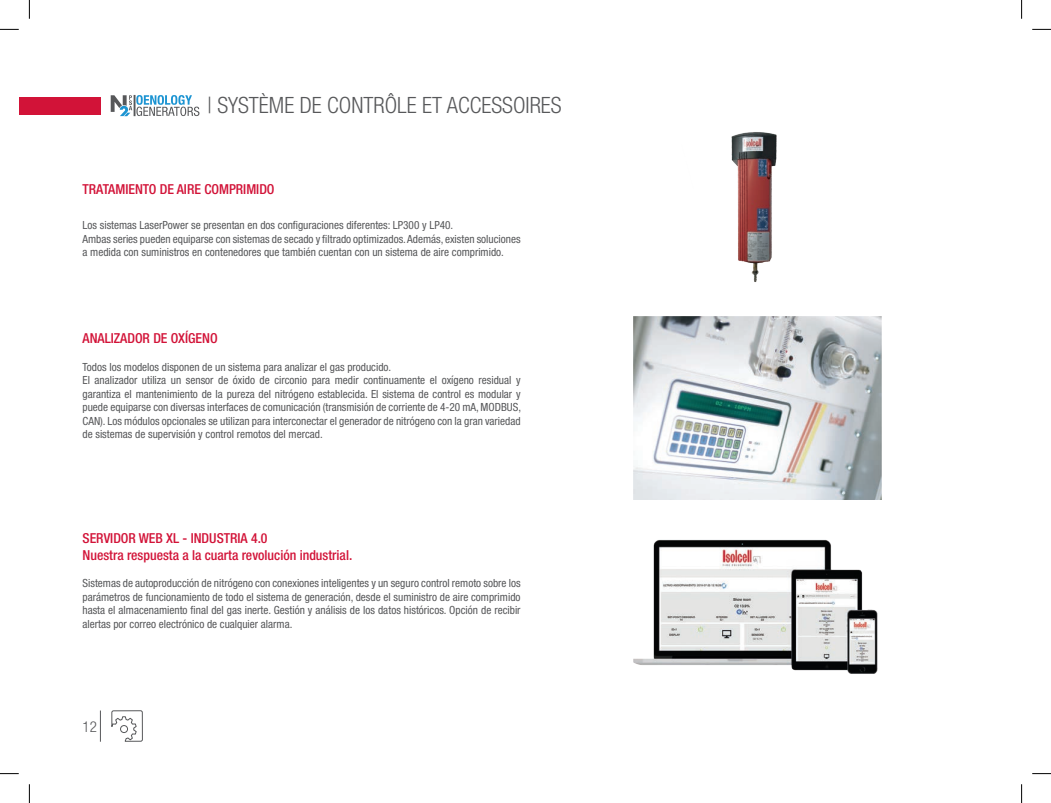
<style>
.page{position:relative;width:1051px;height:803px;background:#fff}
.page>*{position:absolute;margin:0;border:0;box-sizing:border-box;transform-origin:0 0}
.t1{font:300 condensed 22.5px "Helvetica Neue LT Std";color:#57585a}
.t2{font:300 condensed 15px "Helvetica Neue";color:#57585a}
.TESTO_CORRENTE{font:500 condensed 13.75px "Helvetica Neue LT Std";color:#d21338}
.TESTO_CORRENTE-2{font:condensed 11.25px/13.5px "Helvetica Neue LT Std";color:#57585a;text-align:justify}
</style>
<div class="page">
<hr style="left:100px;top:710px;width:1px;height:32px;background:#57585a">
<svg style="left:111px;top:710px;width:32px;height:32px"></svg>
<svg style="left:111px;top:95px;width:88px;height:21px"></svg>
<div style="left:19px;top:97px;width:81px;height:17px;background:#d21338"></div>
<img style="left:731px;top:132px;width:46px;height:150px">
<img style="left:634px;top:316px;width:248px;height:184px">
<img style="left:634px;top:539px;width:244px;height:135px">
<svg style="left:0;top:29px;width:19px;height:1px"></svg>
<svg style="left:1032px;top:29px;width:19px;height:1px"></svg>
<svg style="left:0;top:773px;width:19px;height:1px"></svg>
<svg style="left:1032px;top:773px;width:19px;height:2px"></svg>
<svg style="left:29px;top:0;width:1px;height:19px"></svg>
<svg style="left:29px;top:784px;width:1px;height:19px"></svg>
<svg style="left:1021px;top:0;width:1px;height:19px"></svg>
<svg style="left:1021px;top:784px;width:1px;height:19px"></svg>
<p class="t1" style="left:207px;top:92px;width:356px">| SYSTÈME DE CONTRÔLE ET ACCESSOIRES</p>
<p class="TESTO_CORRENTE" style="left:83px;top:181px;width:194px">TRATAMIENTO DE AIRE COMPRIMIDO</p>
<p class="TESTO_CORRENTE-2" style="left:83px;top:218px;width:372px">Los sistemas LaserPower se presentan en dos confi guraciones diferentes: LP300 y LP40.</p>
<p class="TESTO_CORRENTE-2" style="left:83px;top:232px;width:440px">Ambas series pueden equiparse con sistemas de secado y fi ltrado optimizados. Además, existen soluciones a medida con suministros en contenedores que también cuentan con un sistema de aire comprimido.</p>
<p class="TESTO_CORRENTE" style="left:83px;top:329px;width:137px">ANALIZADOR DE OXÍGENO</p>
<p class="TESTO_CORRENTE-2" style="left:83px;top:360px;width:310px">Todos los modelos disponen de un sistema para analizar el gas producido.</p>
<p class="TESTO_CORRENTE-2" style="left:83px;top:373px;width:440px">El analizador utiliza un sensor de óxido de circonio para medir continuamente el oxígeno residual y garantiza el mantenimiento de la pureza del nitrógeno establecida. El sistema de control es modular y puede equiparse con diversas interfaces de comunicación (transmisión de corriente de 4-20 mA, MODBUS, CAN). Los módulos opcionales se utilizan para interconectar el generador de nitrógeno con la gran variedad de sistemas de supervisión y control remotos del mercad.</p>
<p class="TESTO_CORRENTE" style="left:83px;top:530px;width:187px">SERVIDOR WEB XL - INDUSTRIA 4.0</p>
<p class="TESTO_CORRENTE" style="left:83px;top:547px;width:271px">Nuestra respuesta a la cuarta revolución industrial.</p>
<p class="TESTO_CORRENTE-2" style="left:83px;top:576px;width:440px">Sistemas de autoproducción de nitrógeno con conexiones inteligentes y un seguro control remoto sobre los parámetros de funcionamiento de todo el sistema de generación, desde el suministro de aire comprimido hasta el almacenamiento fi nal del gas inerte. Gestión y análisis de los datos históricos. Opción de recibir alertas por correo electrónico de cualquier alarma.</p>
<h2 class="t2" style="left:83px;top:718px;width:16px">12</h2>
</div>
